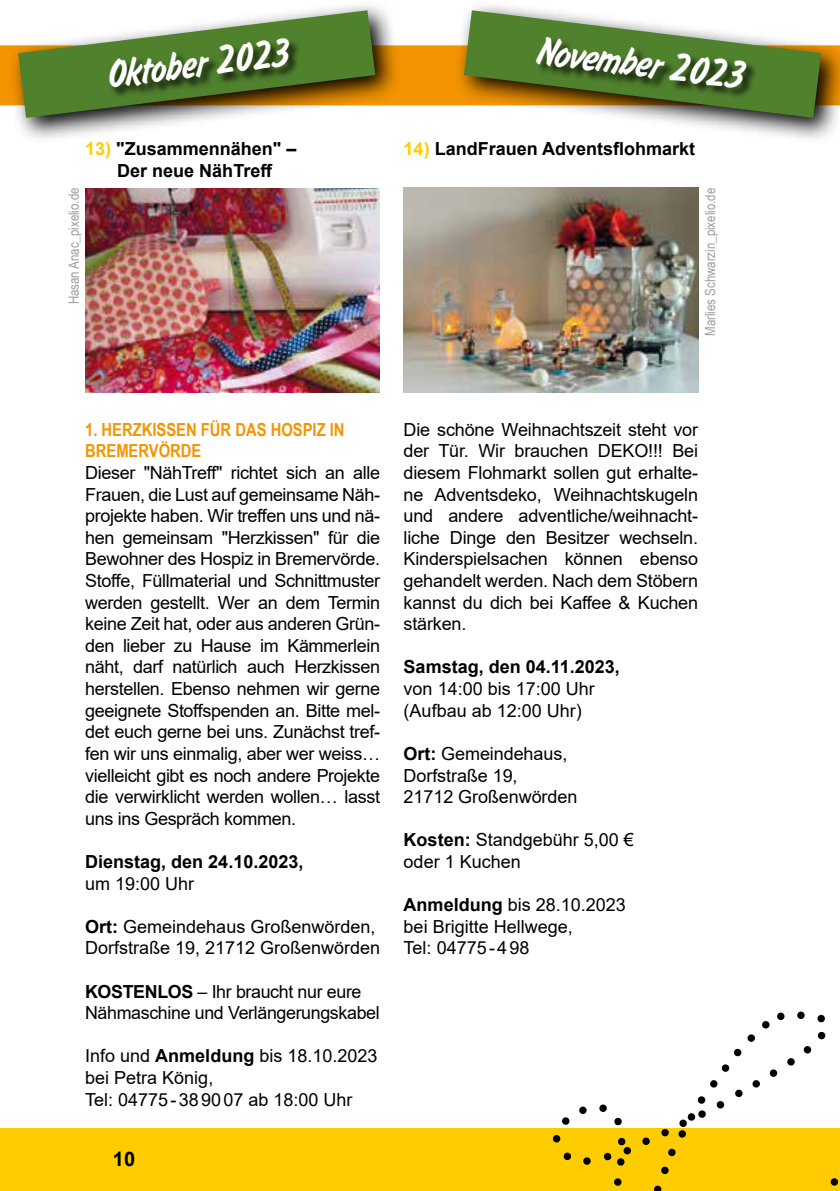
<style>
.page{position:relative;width:840px;height:1191px;background:#fff}
.page>*{position:absolute;margin:0;border:0;box-sizing:border-box;transform-origin:0 0}
.t1{font:42px "Flash D Ligh";color:#fff}
.t2{font:700 20px "Arial";color:#000}
.t3{font:18px/21.6px "Arial";letter-spacing:-.005em;color:#000}
.t4{font:700 18px/21.6px "Arial";color:#000;text-align:center}
.t5{font:700 18px/21.6px "Arial Narrow";color:#f39400}
.t6{font:14px "Arial Narrow";color:#9c9e9f}
.s1{color:#fecc00}
.s2{font-weight:700}
</style>
<div class="page">
<div style="left:0;top:45px;width:839px;height:60px;background:#f39400"></div>
<div style="left:0;top:1128px;width:839px;height:63px;background:#fecc00"></div>
<svg style="left:8px;top:5px;width:393px;height:134px"></svg>
<svg style="left:18px;top:10px;width:357px;height:108px"></svg>
<div style="left:109px;top:38px;width:191px;height:61px;background:#000;opacity:.75"></div>
<img style="left:85px;top:188px;width:294px;height:204px">
<img style="left:403px;top:188px;width:294px;height:204px">
<svg style="left:454px;top:5px;width:385px;height:134px"></svg>
<svg style="left:463px;top:10px;width:357px;height:108px"></svg>
<div style="left:536px;top:37px;width:221px;height:62px;background:#000;opacity:.75"></div>
<svg style="left:829px;top:1177px;width:9px;height:9px"></svg>
<svg style="left:654px;top:1185px;width:7px;height:6px"></svg>
<svg style="left:660px;top:1166px;width:8px;height:8px"></svg>
<svg style="left:667px;top:1148px;width:8px;height:8px"></svg>
<svg style="left:677px;top:1129px;width:9px;height:9px"></svg>
<svg style="left:697px;top:1095px;width:8px;height:9px"></svg>
<svg style="left:709px;top:1079px;width:8px;height:9px"></svg>
<svg style="left:721px;top:1064px;width:8px;height:8px"></svg>
<svg style="left:733px;top:1048px;width:8px;height:8px"></svg>
<svg style="left:746px;top:1034px;width:9px;height:8px"></svg>
<svg style="left:761px;top:1020px;width:8px;height:9px"></svg>
<svg style="left:776px;top:1012px;width:8px;height:8px"></svg>
<svg style="left:796px;top:1011px;width:8px;height:8px"></svg>
<svg style="left:816px;top:1014px;width:8px;height:8px"></svg>
<svg style="left:817px;top:1031px;width:8px;height:8px"></svg>
<svg style="left:802px;top:1045px;width:9px;height:9px"></svg>
<svg style="left:786px;top:1057px;width:8px;height:9px"></svg>
<svg style="left:768px;top:1069px;width:9px;height:8px"></svg>
<svg style="left:751px;top:1079px;width:9px;height:9px"></svg>
<svg style="left:734px;top:1089px;width:8px;height:8px"></svg>
<svg style="left:716px;top:1100px;width:8px;height:9px"></svg>
<svg style="left:697px;top:1110px;width:8px;height:8px"></svg>
<svg style="left:678px;top:1119px;width:9px;height:8px"></svg>
<svg style="left:660px;top:1128px;width:9px;height:8px"></svg>
<svg style="left:641px;top:1137px;width:9px;height:8px"></svg>
<svg style="left:622px;top:1146px;width:9px;height:8px"></svg>
<svg style="left:603px;top:1152px;width:8px;height:8px"></svg>
<svg style="left:582px;top:1156px;width:8px;height:9px"></svg>
<div style="left:563px;top:1152px;width:8px;height:8px;background:#000;border-radius:3px"></div>
<svg style="left:552px;top:1134px;width:8px;height:9px"></svg>
<svg style="left:561px;top:1117px;width:8px;height:8px"></svg>
<svg style="left:578px;top:1106px;width:8px;height:8px"></svg>
<svg style="left:598px;top:1104px;width:9px;height:8px"></svg>
<svg style="left:613px;top:1117px;width:9px;height:8px"></svg>
<svg style="left:617px;top:1137px;width:8px;height:8px"></svg>
<svg style="left:616px;top:1157px;width:8px;height:9px"></svg>
<svg style="left:613px;top:1177px;width:8px;height:9px"></svg>
<svg style="left:687px;top:1112px;width:8px;height:9px"></svg>
<h1 class="t1" style="left:105px;top:52px;width:184px;rotate:-7deg">Oktober 2023</h1>
<p class="t4" style="left:85px;top:138px;width:213px"><span class="s1">13)</span> "Zusammennähen" –<br>Der neue NähTreff</p>
<h1 class="t1" style="left:540px;top:28px;width:210px;rotate:7deg">November 2023</h1>
<p class="t4" style="left:403px;top:138px;width:293px"><span class="s1">14)</span> LandFrauen Adventsflohmarkt</p>
<p class="t6" style="left:64px;top:304px;width:118px;rotate:-90deg">Hasan Anac_pixelio.de</p>
<p class="t6" style="left:699px;top:336px;width:150px;rotate:-90deg">Marlies Schwarzin_pixelio.de</p>
<p class="t5" style="left:85px;top:418px;width:261px">1. HERZKISSEN FÜR DAS HOSPIZ IN<br>BREMERVÖRDE</p>
<p class="t3" style="left:85px;top:462px;width:296px;text-align:justify">Dieser "NähTreff" richtet sich an alle Frauen, die Lust auf gemeinsame Näh&shy;projekte haben. Wir treffen uns und nä&shy;hen gemeinsam "Herzkissen" für die Bewohner des Hospiz in Bremervörde.<br>Stoffe, Füllmaterial und Schnittmuster werden gestellt. Wer an dem Termin keine Zeit hat, oder aus anderen Grün&shy;den lieber zu Hause im Kämmerlein näht, darf natürlich auch Herzkissen herstellen. Ebenso nehmen wir gerne geeignete Stoffspenden an. Bitte mel&shy;det euch gerne bei uns. Zunächst tref&shy;fen wir uns einmalig, aber wer weiss… vielleicht gibt es noch andere Projekte die verwirklicht werden wollen… lasst uns ins Gespräch kommen.</p>
<p class="t4" style="left:85px;top:851px;width:220px">Dienstag, den 24.10.2023,</p>
<p class="t3" style="left:85px;top:872px;width:111px">um 19:00 Uhr</p>
<p class="t3" style="left:85px;top:915px;width:296px"><span class="s2">Ort:</span> Gemeindehaus Großenwörden,<br>Dorfstraße 19, 21712 Großenwörden</p>
<p class="t3" style="left:85px;top:980px;width:296px"><span class="s2">KOSTENLOS</span> – Ihr braucht nur eure<br>Nähmaschine und Verlängerungskabel</p>
<p class="t3" style="left:85px;top:1045px;width:294px">Info und <span class="s2">Anmeldung</span> bis 18.10.2023 bei Petra König,<br>Tel: 04775-389007 ab 18:00 Uhr</p>
<p class="t2" style="left:113px;top:1145px;width:24px">10</p>
<p class="t3" style="left:403px;top:418px;width:296px;text-align:justify">Die schöne Weihnachtszeit steht vor der Tür. Wir brauchen DEKO!!! Bei diesem Flohmarkt sollen gut erhalte&shy;ne Adventsdeko, Weihnachtskugeln und andere adventliche/weihnacht&shy;liche Dinge den Besitzer wechseln.<br>Kinderspielsachen können ebenso gehandelt werden. Nach dem Stöbern kannst du dich bei Kaffee &amp; Kuchen stärken.</p>
<p class="t4" style="left:403px;top:656px;width:218px">Samstag, den 04.11.2023,</p>
<p class="t3" style="left:403px;top:678px;width:193px">von 14:00 bis 17:00 Uhr (Aufbau ab 12:00 Uhr)</p>
<p class="t3" style="left:403px;top:742px;width:175px"><span class="s2">Ort:</span> Gemeindehaus,<br>Dorfstraße 19,<br>21712 Großenwörden</p>
<p class="t3" style="left:403px;top:829px;width:232px"><span class="s2">Kosten:</span> Standgebühr 5,00 € oder 1 Kuchen</p>
<p class="t3" style="left:403px;top:894px;width:224px"><span class="s2">Anmeldung</span> bis 28.10.2023 bei Brigitte Hellwege,<br>Tel: 04775-498</p>
</div>
